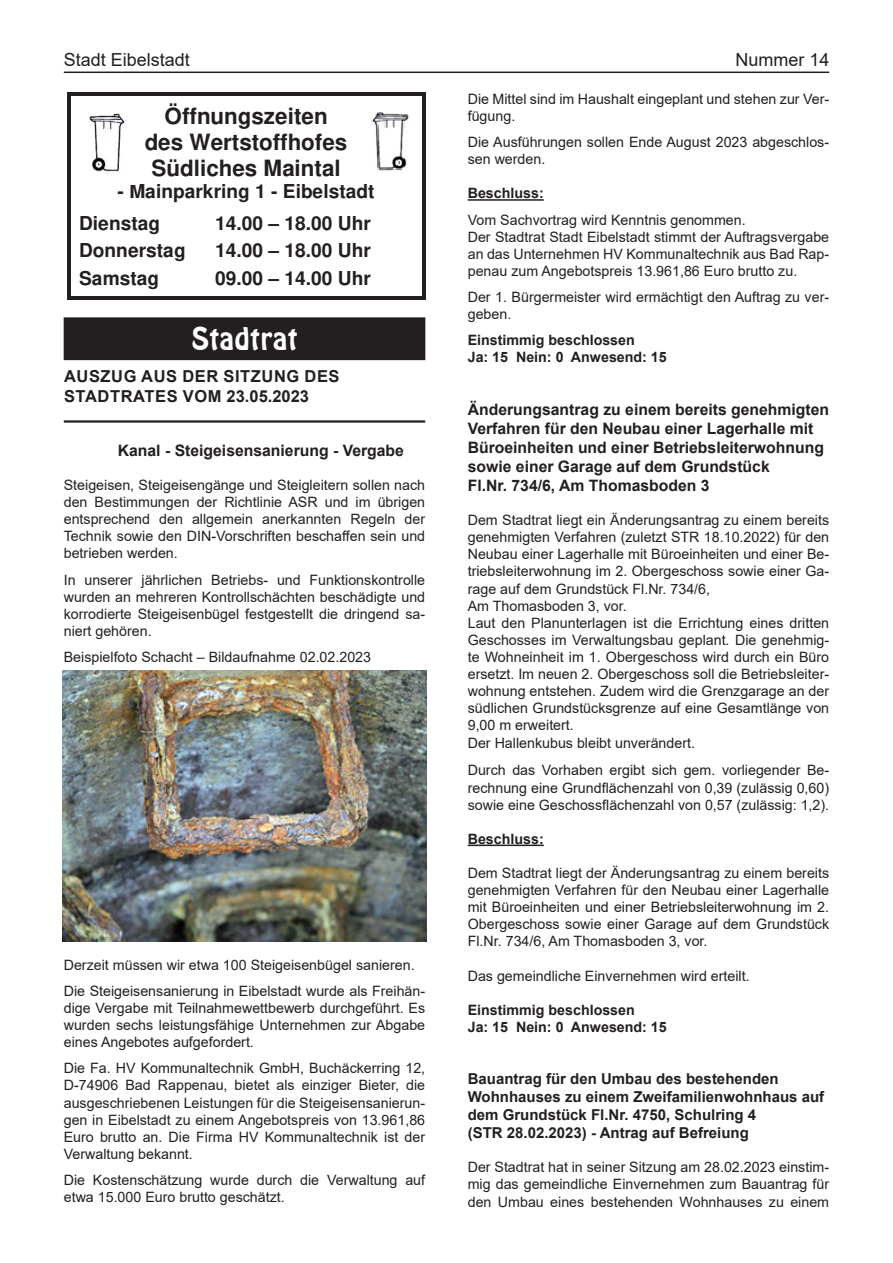
<style>
.page{position:relative;width:893px;height:1263px;background:#fff}
.page>*{position:absolute;margin:0;border:0;box-sizing:border-box;transform-origin:0 0}
.t1{font:30px "Hobo BT";color:#fff}
.t2{font:700 22.5px/25.8px "Helvetica";color:#231f20;text-align:center}
.t3{font:700 19.2px/31.2px "Helvetica";color:#231f20}
.t4{font:18px "Arial";color:#231f20}
.t5{font:700 16.5px/19.8px "Arial";letter-spacing:.035em;color:#231f20}
.t6{font:700 15.75px/18.9px "Arial";color:#231f20}
.t7{font:700 15px/18px "Arial";color:#231f20}
.t8{font:14.25px/17.1px "Arial";color:#231f20;text-align:justify}
.t9{font:700 14.25px/17.1px "Arial";color:#231f20}
</style>
<div class="page">
<hr style="left:64px;top:72px;width:765px;height:1px;background:#231f20">
<hr style="left:70px;top:93px;width:352px;height:3px;background:#231f20">
<svg style="left:67px;top:93px;width:3px;height:10px"></svg>
<svg style="left:422px;top:93px;width:3px;height:10px"></svg>
<hr style="left:67px;top:103px;width:3px;height:26px;background:#231f20">
<hr style="left:422px;top:103px;width:3px;height:26px;background:#231f20">
<hr style="left:67px;top:129px;width:3px;height:26px;background:#231f20">
<hr style="left:422px;top:129px;width:3px;height:26px;background:#231f20">
<hr style="left:67px;top:155px;width:3px;height:26px;background:#231f20">
<hr style="left:422px;top:155px;width:3px;height:26px;background:#231f20">
<hr style="left:67px;top:181px;width:3px;height:22px;background:#231f20">
<hr style="left:422px;top:181px;width:3px;height:22px;background:#231f20">
<svg style="left:67px;top:203px;width:3px;height:9px"></svg>
<svg style="left:422px;top:203px;width:3px;height:9px"></svg>
<hr style="left:67px;top:212px;width:3px;height:22px;background:#231f20">
<hr style="left:422px;top:212px;width:3px;height:22px;background:#231f20">
<svg style="left:67px;top:234px;width:3px;height:5px"></svg>
<svg style="left:422px;top:234px;width:3px;height:5px"></svg>
<hr style="left:67px;top:239px;width:3px;height:22px;background:#231f20">
<hr style="left:422px;top:239px;width:3px;height:22px;background:#231f20">
<svg style="left:67px;top:261px;width:3px;height:6px"></svg>
<svg style="left:422px;top:261px;width:3px;height:6px"></svg>
<hr style="left:67px;top:267px;width:3px;height:22px;background:#231f20">
<hr style="left:422px;top:267px;width:3px;height:22px;background:#231f20">
<hr style="left:70px;top:296px;width:352px;height:4px;background:#231f20">
<svg style="left:67px;top:289px;width:3px;height:11px"></svg>
<svg style="left:422px;top:289px;width:3px;height:11px"></svg>
<img style="left:89px;top:113px;width:37px;height:59px">
<img style="left:371px;top:112px;width:38px;height:59px">
<div style="left:64px;top:318px;width:361px;height:42px;background:#231f20"></div>
<div style="left:64px;top:317px;width:361px;height:43px;border:1px solid #231f20"></div>
<hr style="left:64px;top:420px;width:361px;height:3px;background:#231f20">
<img style="left:63px;top:671px;width:363px;height:271px">
<hr style="left:468px;top:199px;width:76px;height:2px;background:#231f20">
<hr style="left:468px;top:844px;width:76px;height:2px;background:#231f20">
<p class="t4" style="left:64px;top:48px;width:128px">Stadt Eibelstadt</p>
<p class="t4" style="left:735px;top:48px;width:96px">Nummer 14</p>
<h2 class="t2" style="left:145px;top:103px;width:204px">Öffnungszeiten des Wertstoffhofes<br>Südliches Maintal</h2>
<h3 class="t3" style="left:79px;top:176px;width:297px;text-indent:39px">- Mainparkring 1 - Eibelstadt<br>Dienstag</h3>
<p class="t8" style="left:468px;top:90px;width:363px">Die Mittel sind im Haushalt eingeplant und stehen zur Ver&shy;fügung.</p>
<p class="t8" style="left:468px;top:133px;width:363px">Die Ausführungen sollen Ende August 2023 abgeschlos&shy;sen werden.</p>
<p class="t9" style="left:468px;top:185px;width:78px">Beschluss:</p>
<p class="t8" style="left:468px;top:211px;width:363px;text-align:left">Vom Sachvortrag wird Kenntnis genommen.<br>Der Stadtrat Stadt Eibelstadt stimmt der Auftragsvergabe an das Unternehmen HV Kommunaltechnik aus Bad Rap&shy;penau zum Angebotspreis 13.961,86 Euro brutto zu.</p>
<p class="t8" style="left:468px;top:288px;width:363px">Der 1. Bürgermeister wird ermächtigt den Auftrag zu ver&shy;geben.</p>
<p class="t9" style="left:468px;top:332px;width:201px">Einstimmig beschlossen<br>Ja: 15 Nein: 0 Anwesend: 15</p>
<p class="t6" style="left:468px;top:401px;width:363px">Änderungsantrag zu einem bereits genehmigten Verfahren für den Neubau einer Lagerhalle mit Büroeinheiten und einer Betriebsleiterwohnung sowie einer Garage auf dem Grundstück<br>Fl.Nr. 734/6, Am Thomasboden 3</p>
<p class="t8" style="left:468px;top:511px;width:363px;text-align:left">Dem Stadtrat liegt ein Änderungsantrag zu einem bereits genehmigten Verfahren (zuletzt STR 18.10.2022) für den Neubau einer Lagerhalle mit Büroeinheiten und einer Be&shy;triebsleiterwohnung im 2. Obergeschoss sowie einer Ga&shy;rage auf dem Grundstück Fl.Nr. 734/6,<br>Am Thomasboden 3, vor.<br>Laut den Planunterlagen ist die Errichtung eines dritten Geschosses im Verwaltungsbau geplant. Die genehmig&shy;te Wohneinheit im 1. Obergeschoss wird durch ein Büro ersetzt. Im neuen 2. Obergeschoss soll die Betriebsleiter&shy;wohnung entstehen. Zudem wird die Grenzgarage an der südlichen Grundstücksgrenze auf eine Gesamtlänge von 9,00 m erweitert.<br>Der Hallenkubus bleibt unverändert.</p>
<p class="t8" style="left:468px;top:762px;width:363px">Durch das Vorhaben ergibt sich gem. vorliegender Be&shy;rechnung eine Grundflächenzahl von 0,39 (zulässig 0,60) sowie eine Geschossflächenzahl von 0,57 (zulässig: 1,2).</p>
<p class="t9" style="left:468px;top:830px;width:78px">Beschluss:</p>
<p class="t8" style="left:468px;top:864px;width:363px">Dem Stadtrat liegt der Änderungsantrag zu einem bereits genehmigten Verfahren für den Neubau einer Lagerhalle mit Büroeinheiten und einer Betriebsleiterwohnung im 2.<br>Obergeschoss sowie einer Garage auf dem Grundstück Fl.Nr. 734/6, Am Thomasboden 3, vor.</p>
<p class="t8" style="left:468px;top:967px;width:283px">Das gemeindliche Einvernehmen wird erteilt.</p>
<p class="t9" style="left:468px;top:1001px;width:201px">Einstimmig beschlossen<br>Ja: 15 Nein: 0 Anwesend: 15</p>
<h3 class="t3" style="left:215px;top:207px;width:157px">14.00 – 18.00 Uhr</h3>
<h3 class="t3" style="left:79px;top:235px;width:108px">Donnerstag</h3>
<h3 class="t3" style="left:215px;top:235px;width:157px">14.00 – 18.00 Uhr</h3>
<h3 class="t3" style="left:79px;top:262px;width:82px">Samstag</h3>
<h3 class="t3" style="left:215px;top:262px;width:157px">09.00 – 14.00 Uhr</h3>
<h1 class="t1" style="left:191px;top:320px;width:108px">Stadtrat</h1>
<p class="t5" style="left:64px;top:366px;width:277px">AUSZUG AUS DER SITZUNG DES<br>STADTRATES VOM 23.05.2023</p>
<p class="t6" style="left:118px;top:441px;width:288px">Kanal - Steigeisensanierung - Vergabe</p>
<p class="t8" style="left:64px;top:476px;width:363px">Steigeisen, Steigeisengänge und Steigleitern sollen nach den Bestimmungen der Richtlinie ASR und im übrigen entsprechend den allgemein anerkannten Regeln der Technik sowie den DIN-Vorschriften beschaffen sein und betrieben werden.</p>
<p class="t8" style="left:64px;top:571px;width:363px">In unserer jährlichen Betriebs- und Funktionskontrolle wurden an mehreren Kontrollschächten beschädigte und korrodierte Steigeisenbügel festgestellt die dringend sa&shy;niert gehören.</p>
<p class="t8" style="left:64px;top:648px;width:309px">Beispielfoto Schacht – Bildaufnahme 02.02.2023</p>
<p class="t8" style="left:64px;top:952px;width:363px;line-height:26.1px">Derzeit müssen wir etwa 100 Steigeisenbügel sanieren.<br>Die Steigeisensanierung in Eibelstadt wurde als Freihän-</p>
<p class="t8" style="left:64px;top:999px;width:363px">dige Vergabe mit Teilnahmewettbewerb durchgeführt. Es wurden sechs leistungsfähige Unternehmen zur Abgabe eines Angebotes aufgefordert.</p>
<p class="t8" style="left:64px;top:1060px;width:363px">Die Fa. HV Kommunaltechnik GmbH, Buchäckerring 12, D-74906 Bad Rappenau, bietet als einziger Bieter, die ausgeschriebenen Leistungen für die Steigeisensanierun&shy;gen in Eibelstadt zu einem Angebotspreis von 13.961,86<br>Euro brutto an. Die Firma HV Kommunaltechnik ist der Verwaltung bekannt.</p>
<p class="t8" style="left:64px;top:1171px;width:363px">Die Kostenschätzung wurde durch die Verwaltung auf etwa 15.000 Euro brutto geschätzt.</p>
<p class="t7" style="left:468px;top:1070px;width:358px">Bauantrag für den Umbau des bestehenden Wohnhauses zu einem Zweifamilienwohnhaus auf dem Grundstück Fl.Nr. 4750, Schulring 4<br>(STR 28.02.2023) - Antrag auf Befreiung</p>
<p class="t8" style="left:468px;top:1159px;width:363px">Der Stadtrat hat in seiner Sitzung am 28.02.2023 einstim&shy;mig das gemeindliche Einvernehmen zum Bauantrag für den Umbau eines bestehenden Wohnhauses zu einem</p>
</div>
